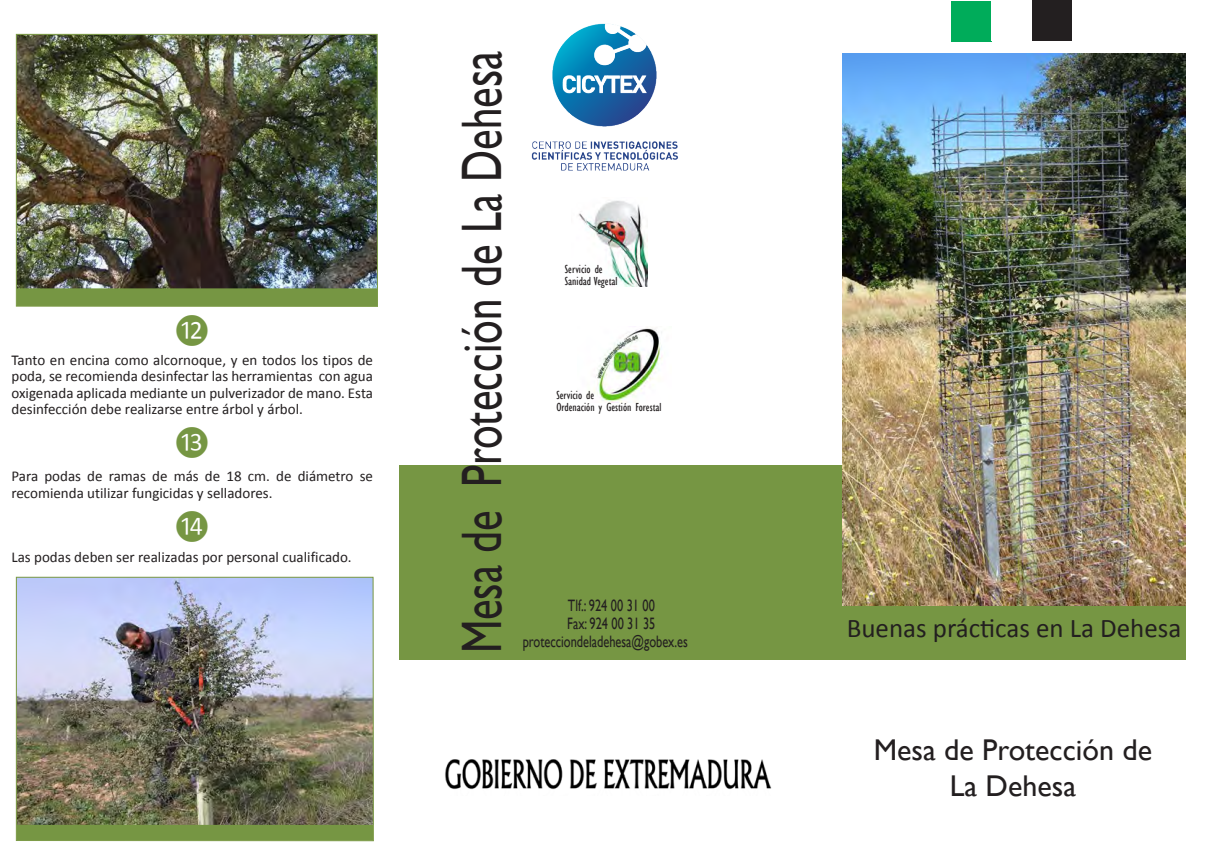
<style>
.page{position:relative;width:1209px;height:843px;background:#fff}
.page>*{position:absolute;margin:0;border:0;box-sizing:border-box;transform-origin:0 0}
.t1{font:57px "Gill Sans";color:#231f20;scale:.75 1}
.t2{font:30px "Gill Sans";color:#231f20}
.t3{font:27px "Calibri";color:#231f20}
.t4{font:27px "Calibri";color:#769643}
.t5{font:16.5px "Gill Sans";color:#231f20;scale:.75 1}
.t6{font:15px/16.5px "Calibri";color:#231f20;text-align:justify}
.t7{font:condensed 12px "Gill Sans";color:#231f20}
.s1{font-size:60px}
</style>
<div class="page">
<svg style="left:951px;top:40px;width:121px;height:2px"></svg>
<div style="left:951px;top:1px;width:40px;height:40px;background:#00ac5a"></div>
<div style="left:1032px;top:0;width:40px;height:40px;background:#231f20"></div>
<div style="left:399px;top:465px;width:786px;height:194px;background:#769643"></div>
<img style="left:843px;top:53px;width:342px;height:552px">
<div style="left:16px;top:34px;width:361px;height:272px;background:#769643"></div>
<img style="left:18px;top:36px;width:358px;height:252px">
<div style="left:16px;top:34px;width:362px;height:272px;border:1px solid #7d9b47"></div>
<div style="left:16px;top:577px;width:357px;height:263px;background:#769643"></div>
<img style="left:18px;top:579px;width:353px;height:245px">
<div style="left:16px;top:577px;width:357px;height:263px;border:1px solid #7d9b47"></div>
<img style="left:594px;top:328px;width:68px;height:74px">
<img style="left:578px;top:200px;width:69px;height:86px">
<img style="left:445px;top:759px;width:326px;height:31px">
<img style="left:531px;top:23px;width:147px;height:148px">
<p class="t4" style="left:174px;top:313px;width:37px">⓬</p>
<p class="t6" style="left:11px;top:351px;width:363px">Tanto en encina como alcornoque, y en todos los tipos de poda, se recomienda desinfectar las herramientas con agua oxigenada aplicada mediante un pulverizador de mano. Esta desinfección debe realizarse entre árbol y árbol.</p>
<p class="t4" style="left:174px;top:426px;width:37px">⓭</p>
<p class="t6" style="left:11px;top:468px;width:363px">Para podas de ramas de más de 18 cm. de diámetro se recomienda utilizar fungicidas y selladores.</p>
<p class="t4" style="left:174px;top:509px;width:37px">⓮</p>
<p class="t6" style="left:11px;top:548px;width:342px">Las podas deben ser realizadas por personal cualificado.</p>
<p class="t1" style="left:449px;top:653px;width:804px;rotate:-90deg">Mesa de Protección de La Dehe<span class="s1">sa</span></p>
<p class="t7" style="left:565px;top:261px;width:39px">Servicio de</p>
<p class="t7" style="left:565px;top:273px;width:54px">Sanidad Vegetal</p>
<p class="t7" style="left:556px;top:388px;width:39px">Servicio de</p>
<p class="t7" style="left:556px;top:400px;width:107px">Ordenación y Gestión Forestal</p>
<p class="t5" style="left:568px;top:595px;width:117px">Tlf.: 924 00 31 00</p>
<p class="t5" style="left:567px;top:613px;width:119px">Fax: 924 00 31 35</p>
<p class="t5" style="left:523px;top:631px;width:222px">protecciondeladehesa@gobex.es</p>
<p class="t3" style="left:847px;top:611px;width:336px">Buenas prácticas en La Dehesa</p>
<p class="t2" style="left:874px;top:732px;width:280px">Mesa de Protección de</p>
<p class="t2" style="left:949px;top:768px;width:128px">La Dehesa</p>
</div>
